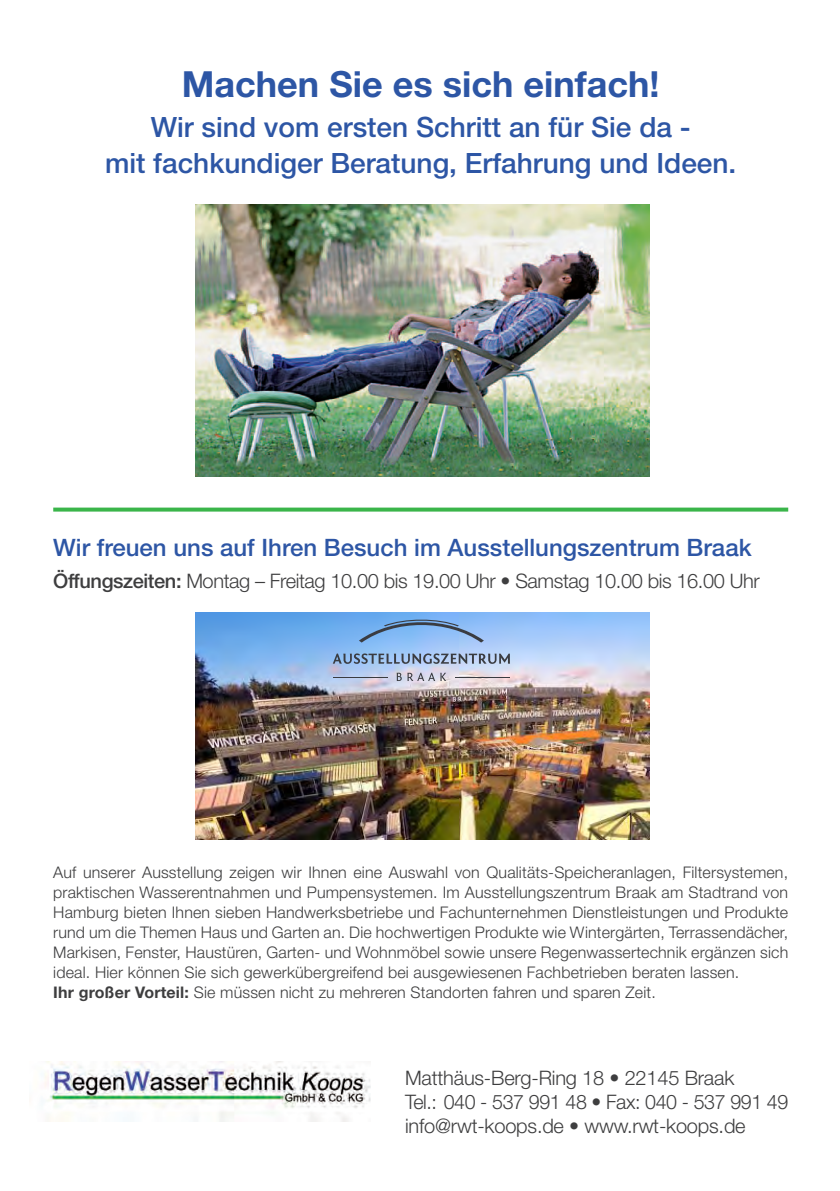
<style>
.page{position:relative;width:840px;height:1191px;background:#fff}
.page>*{position:absolute;margin:0;border:0;box-sizing:border-box;transform-origin:0 0}
.t1{font:700 36px "Helvetica Neue LT Std";color:#2d56a5}
.t2{font:500 28px/36px "Helvetica Neue LT Std";color:#2d56a5;text-align:center}
.t3{font:500 24px "Helvetica Neue LT Std";color:#2d56a5}
.t4{font:300 20px "Helvetica Neue LT Std";letter-spacing:-.02em;color:#3e3e3f}
.t5{font:300 16px/20px "Helvetica Neue LT Std";letter-spacing:.01em;color:#3e3e3f;text-align:justify}
.s1{font-weight:500}
.s2{font-weight:700}
</style>
<div class="page">
<img style="left:195px;top:612px;width:453px;height:227px">
<svg style="left:332px;top:653px;width:177px;height:11px;background:#8298b4"></svg>
<svg style="left:396px;top:672px;width:5px;height:9px"></svg>
<svg style="left:407px;top:672px;width:39px;height:9px"></svg>
<hr style="left:332px;top:677px;width:55px;height:1px;background:#3a3c41">
<hr style="left:455px;top:677px;width:54px;height:1px;background:#3a3c41">
<svg style="left:359px;top:619px;width:124px;height:23px;background:#78a5d8"></svg>
<img style="left:195px;top:204px;width:453px;height:272px">
<svg style="left:53px;top:507px;width:734px;height:4px;background:#56bf64"></svg>
<img style="left:45px;top:1061px;width:326px;height:60px">
<p class="t1" style="left:182px;top:61px;width:479px">Machen Sie es sich einfach!</p>
<p class="t2" style="left:105px;top:108px;width:632px">Wir sind vom ersten Schritt an für Sie da -<br>mit fachkundiger Beratung, Erfahrung und Ideen.</p>
<p class="t3" style="left:53px;top:533px;width:699px">Wir freuen uns auf Ihren Besuch im Ausstellungszentrum Braak</p>
<p class="t4" style="left:53px;top:568px;width:707px"><span class="s1">Öffungszeiten:</span> Montag – Freitag 10.00 bis 19.00 Uhr • Samstag 10.00 bis 16.00 Uhr</p>
<p class="t5" style="left:53px;top:861px;width:736px">Auf unserer Ausstellung zeigen wir Ihnen eine Auswahl von Qualitäts-Speicheranlagen, Filtersystemen, praktischen Wasserentnahmen und Pumpensystemen. Im Ausstellungszentrum Braak am Stadtrand von Hamburg bieten Ihnen sieben Handwerksbetriebe und Fachunternehmen Dienstleistungen und Produkte rund um die Themen Haus und Garten an. Die hochwertigen Produkte wie Wintergärten, Terrassendächer, Markisen, Fenster, Haustüren, Garten- und Wohnmöbel sowie unsere Regenwassertechnik ergänzen sich ideal. Hier können Sie sich gewerkübergreifend bei ausgewiesenen Fachbetrieben beraten lassen.</p>
<p class="t5" style="left:53px;top:981px;width:603px"><span class="s2">Ihr großer Vorteil:</span> Sie müssen nicht zu mehreren Standorten fahren und sparen Zeit.</p>
<p class="t4" style="left:405px;top:1065px;width:330px">Matthäus-Berg-Ring 18 • 22145 Braak</p>
<p class="t4" style="left:405px;top:1089px;width:384px">Tel.: 040 - 537 991 48 • Fax: 040 - 537 991 49</p>
<p class="t4" style="left:405px;top:1113px;width:342px">info@rwt-koops.de • www.rwt-koops.de</p>
</div>
